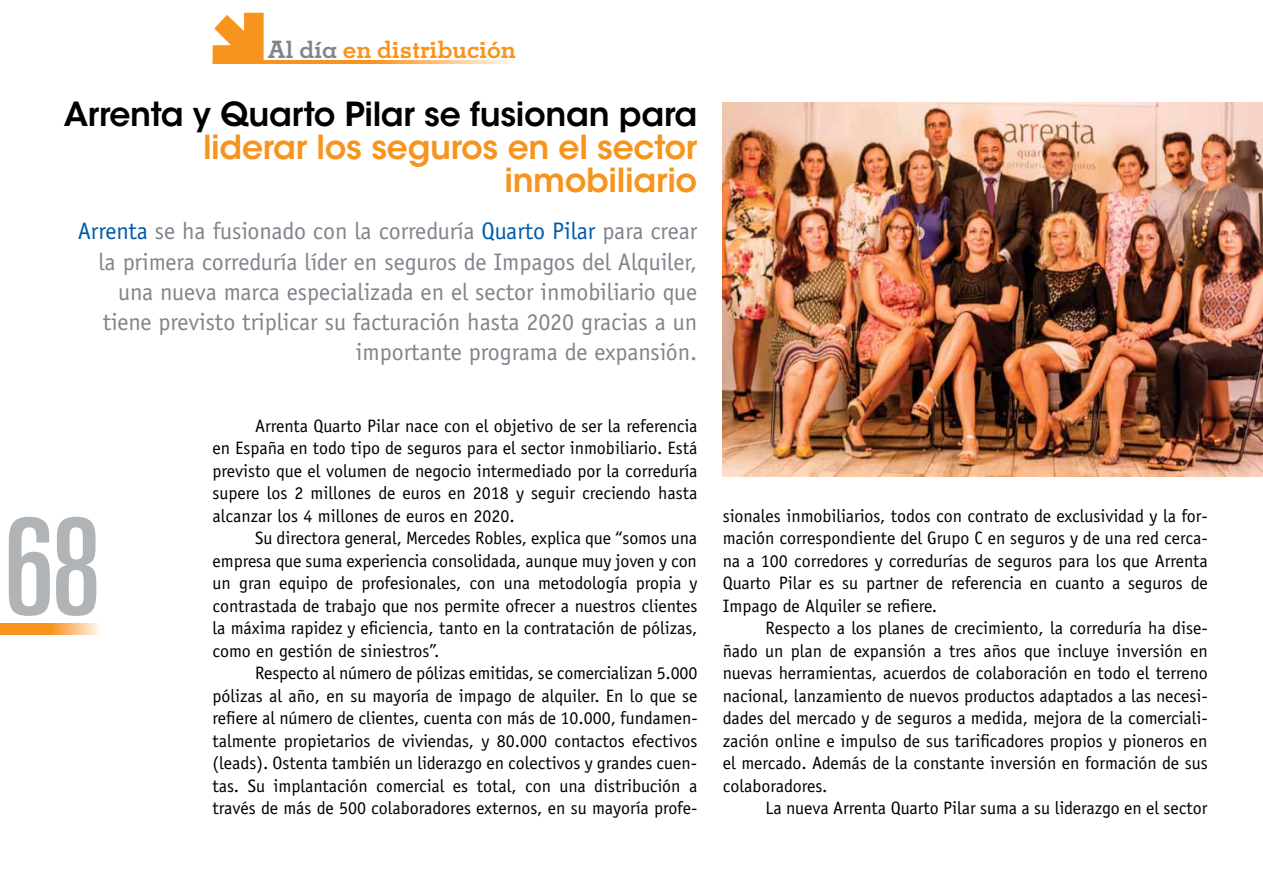
<style>
.page{position:relative;width:1263px;height:893px;background:#fff}
.page>*{position:absolute;margin:0;border:0;box-sizing:border-box;transform-origin:0 0}
.t1{font:ultra-condensed 135px "Univers LT Std";color:#b1b4b6}
.t2{font:600 33px/33px "ITC Avant Garde Std";letter-spacing:-.01em;color:#f7941e;text-align:right}
.t3{font:24px/30px "Officina Sans Std";letter-spacing:-.005em;color:#81848b;text-align:right}
.t4{font:700 24px "Memphis LT Std";letter-spacing:-.01em;color:#f7941e}
.t5{font:18px "Officina Sans Std";color:#000}
.s1{color:#81848b}
.s2{color:#000}
.s3{color:#005baa}
</style>
<div class="page">
<svg style="left:0;top:624px;width:100px;height:10px"></svg>
<svg style="left:264px;top:61px;width:249px;height:3px"></svg>
<svg style="left:213px;top:13px;width:51px;height:51px"></svg>
<img style="left:723px;top:102px;width:540px;height:375px">
<p class="t4" style="left:268px;top:35px;width:249px"><span class="s1">Al día</span> en distribución</p>
<p class="t2" style="left:64px;top:98px;width:635px"><span class="s2">Arrenta y Quarto Pilar se fusionan para </span>liderar los seguros en el sector inmobiliario</p>
<p class="t3" style="left:78px;top:216px;width:621px"><span class="s3">Arrenta</span> se ha fusionado con la correduría <span class="s3">Quarto Pilar</span> para crear la primera correduría líder en seguros de Impagos del Alquiler, una nueva marca especializada en el sector inmobiliario que tiene previsto triplicar su facturación hasta 2020 gracias a un importante programa de expansión.</p>
<p class="t1" style="left:4px;top:490px;width:99px">68</p>
<p class="t5" style="left:255px;top:415px;width:444px">Arrenta Quarto Pilar nace con el objetivo de ser la referencia</p>
<p class="t5" style="left:213px;top:437px;width:486px">en España en todo tipo de seguros para el sector inmobiliario. Está</p>
<p class="t5" style="left:213px;top:460px;width:486px">previsto que el volumen de negocio intermediado por la correduría</p>
<p class="t5" style="left:213px;top:482px;width:486px">supere los 2 millones de euros en 2018 y seguir creciendo hasta</p>
<p class="t5" style="left:213px;top:505px;width:304px">alcanzar los 4 millones de euros en 2020.</p>
<p class="t5" style="left:255px;top:527px;width:443px">Su directora general, Mercedes Robles, explica que “somos una</p>
<p class="t5" style="left:213px;top:550px;width:486px">empresa que suma experiencia consolidada, aunque muy joven y con</p>
<p class="t5" style="left:213px;top:572px;width:486px">un gran equipo de profesionales, con una metodología propia y</p>
<p class="t5" style="left:213px;top:595px;width:486px">contrastada de trabajo que nos permite ofrecer a nuestros clientes</p>
<p class="t5" style="left:213px;top:617px;width:486px">la máxima rapidez y eficiencia, tanto en la contratación de pólizas,</p>
<p class="t5" style="left:213px;top:640px;width:228px">como en gestión de siniestros”.</p>
<p class="t5" style="left:255px;top:662px;width:444px">Respecto al número de pólizas emitidas, se comercializan 5.000</p>
<p class="t5" style="left:213px;top:685px;width:486px">pólizas al año, en su mayoría de impago de alquiler. En lo que se</p>
<p class="t5" style="left:213px;top:707px;width:486px">refiere al número de clientes, cuenta con más de 10.000, fundamen-</p>
<p class="t5" style="left:213px;top:730px;width:486px">talmente propietarios de viviendas, y 80.000 contactos efectivos</p>
<p class="t5" style="left:213px;top:752px;width:486px">(leads). Ostenta también un liderazgo en colectivos y grandes cuen-</p>
<p class="t5" style="left:213px;top:775px;width:486px">tas. Su implantación comercial es total, con una distribución a</p>
<p class="t5" style="left:213px;top:797px;width:486px">través de más de 500 colaboradores externos, en su mayoría profe-</p>
<p class="t5" style="left:723px;top:505px;width:486px">sionales inmobiliarios, todos con contrato de exclusividad y la for-</p>
<p class="t5" style="left:723px;top:527px;width:486px">mación correspondiente del Grupo C en seguros y de una red cerca-</p>
<p class="t5" style="left:723px;top:550px;width:486px">na a 100 corredores y corredurías de seguros para los que Arrenta</p>
<p class="t5" style="left:723px;top:572px;width:486px">Quarto Pilar es su partner de referencia en cuanto a seguros de</p>
<p class="t5" style="left:723px;top:595px;width:216px">Impago de Alquiler se refiere.</p>
<p class="t5" style="left:765px;top:617px;width:444px">Respecto a los planes de crecimiento, la correduría ha dise-</p>
<p class="t5" style="left:723px;top:640px;width:486px">ñado un plan de expansión a tres años que incluye inversión en</p>
<p class="t5" style="left:723px;top:662px;width:486px">nuevas herramientas, acuerdos de colaboración en todo el terreno</p>
<p class="t5" style="left:723px;top:685px;width:486px">nacional, lanzamiento de nuevos productos adaptados a las necesi-</p>
<p class="t5" style="left:723px;top:707px;width:486px">dades del mercado y de seguros a medida, mejora de la comerciali-</p>
<p class="t5" style="left:723px;top:730px;width:486px">zación online e impulso de sus tarificadores propios y pioneros en</p>
<p class="t5" style="left:723px;top:752px;width:486px">el mercado. Además de la constante inversión en formación de sus</p>
<p class="t5" style="left:723px;top:775px;width:106px">colaboradores.</p>
<p class="t5" style="left:765px;top:797px;width:444px">La nueva Arrenta Quarto Pilar suma a su liderazgo en el sector</p>
</div>
